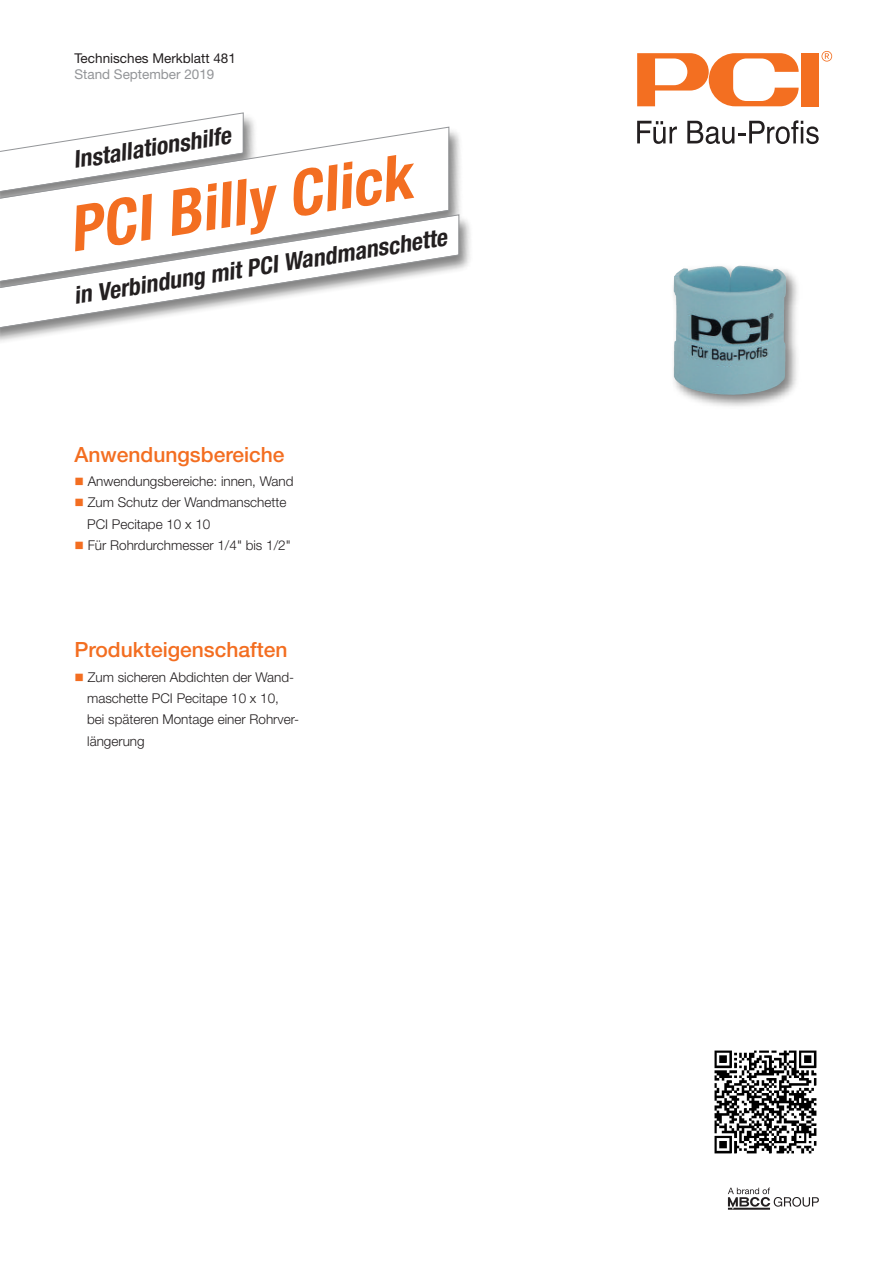
<style>
.page{position:relative;width:893px;height:1263px;background:#fff}
.page>*{position:absolute;margin:0;border:0;box-sizing:border-box;transform-origin:0 0}
.t1{font:italic 700 condensed 63px "Helvetica Neue LT Pro";color:#f36e21}
.t2{font:italic 700 condensed 24px "Helvetica Neue LT Pro";color:#231f20}
.t3{font:500 21px "Helvetica Neue LT Pro";color:#f36e21}
.t4{font:300 13.5px/21.3px "Helvetica Neue LT Pro";color:#231f20}
.t5{font:13.5px "Helvetica Neue LT Pro";color:#231f20}
.t6{font:13.5px "Helvetica Neue LT Pro";color:#939598}
.s1{color:#f36e21}
</style>
<div class="page">
<div style="left:801px;top:53px;width:18px;height:53px;background:#f36f21"></div>
<svg style="left:637px;top:53px;width:162px;height:53px"></svg>
<svg style="left:821px;top:51px;width:11px;height:11px"></svg>
<svg style="left:637px;top:121px;width:40px;height:23px"></svg>
<svg style="left:687px;top:120px;width:132px;height:24px"></svg>
<img style="left:158px;top:118px;width:302px;height:88px">
<svg style="left:1px;top:126px;width:449px;height:80px"></svg>
<img style="left:673px;top:265px;width:125px;height:141px">
<img style="left:674px;top:266px;width:112px;height:129px">
<img style="left:1px;top:206px;width:469px;height:136px">
<svg style="left:1px;top:214px;width:459px;height:116px"></svg>
<img style="left:714px;top:1050px;width:103px;height:104px">
<svg style="left:728px;top:1187px;width:91px;height:23px"></svg>
<p class="t5" style="left:74px;top:53px;width:163px">Technisches Merkblatt 481</p>
<p class="t6" style="left:74px;top:69px;width:142px">Stand September 2019</p>
<h2 class="t2" style="left:72px;top:151px;width:161px;rotate:-9deg">Installationshilfe</h2>
<h1 class="t1" style="left:65px;top:207px;width:348px;rotate:-9deg">PCI Billy Click</h1>
<h2 class="t2" style="left:72px;top:287px;width:379px;rotate:-9deg">in Verbindung mit PCI Wandmanschette</h2>
<h3 class="t3" style="left:74px;top:446px;width:212px">Anwendungsbereiche</h3>
<p class="t4" style="left:74px;top:472px;width:221px"><span class="s1">■</span> Anwendungsbereiche: innen, Wand</p>
<p class="t4" style="left:87px;top:493px;width:201px;text-indent:-13px"><span class="s1">■</span> Zum Schutz der Wandmanschette<br>PCI Pecitape 10 x 10</p>
<p class="t4" style="left:74px;top:536px;width:218px"><span class="s1">■</span> Für Rohrdurchmesser 1/4" bis 1/2"</p>
<h3 class="t3" style="left:74px;top:642px;width:215px">Produkteigenschaften</h3>
<p class="t4" style="left:87px;top:668px;width:214px;text-indent:-13px"><span class="s1">■</span> Zum sicheren Abdichten der Wand&shy;maschette PCI Pecitape 10 x 10, bei späteren Montage einer Rohrver&shy;längerung</p>
</div>
